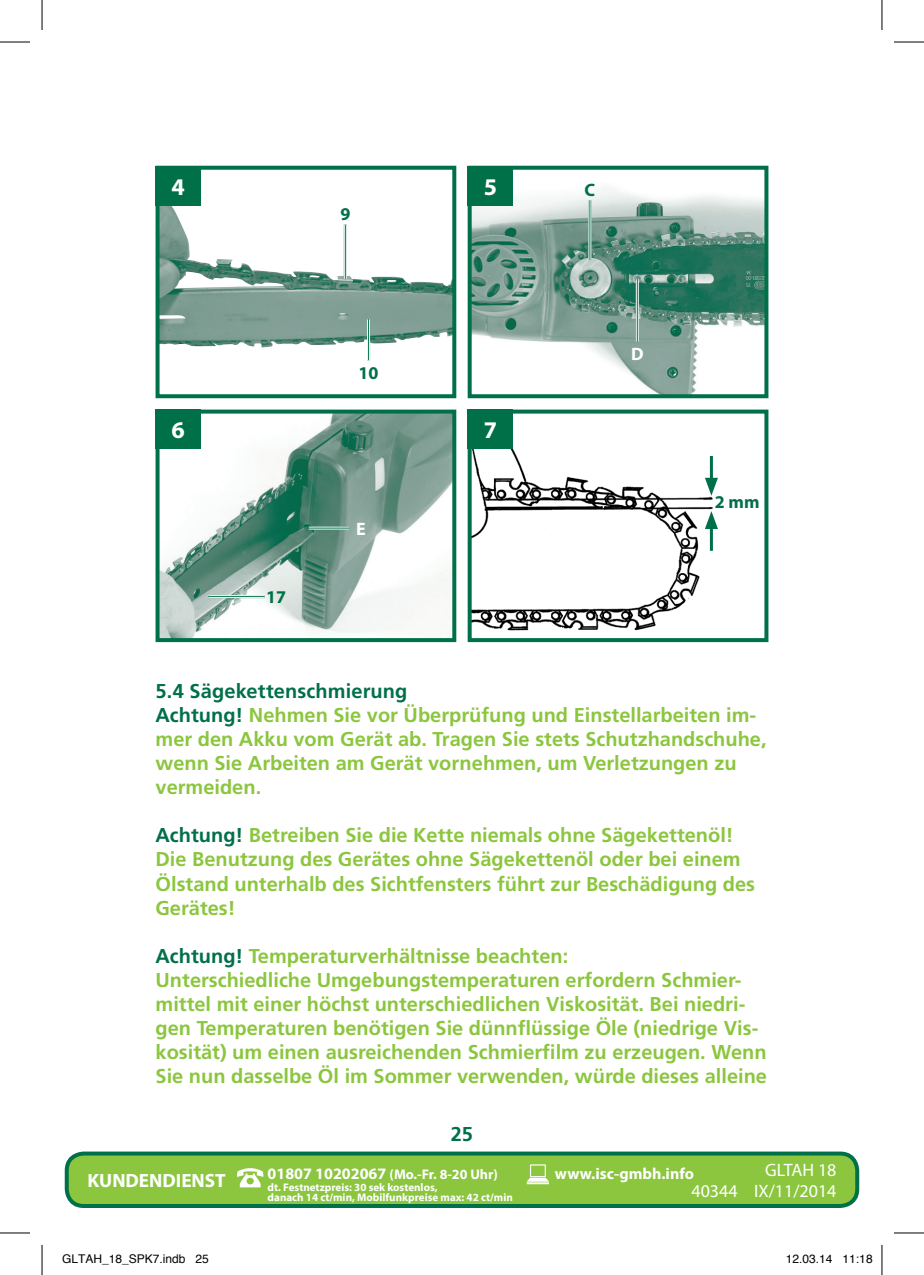
<style>
.page{position:relative;width:924px;height:1275px;background:#fff}
.page>*{position:absolute;margin:0;border:0;box-sizing:border-box;transform-origin:0 0}
.t1{font:700 24px "Myriad Pro";color:#fff}
.t2{font:700 20px/24px "Frutiger";color:#8bc63e}
.t3{font:700 20px "Frutiger";color:#007049}
.t4{font:700 19.2px "Myriad Pro";color:#fff}
.t5{font:18px/21.6px "Myriad Pro";color:#fff;text-align:right}
.t6{font:700 18px "Myriad Pro";color:#007049}
.t7{font:700 18px "Myriad Pro";color:#fff}
.t8{font:700 16px "Myriad Pro";color:#fff}
.t9{font:700 14px "Myriad Pro";color:#fff}
.t10{font:12px "Helvetica";color:#000}
.t11{font:700 11px/10px "Myriad Pro";color:#fff}
.s1{color:#007049}
.s2{font-size:16px}
</style>
<div class="page">
<div style="left:67px;top:1153px;width:789px;height:53px;background:#8bc63e;border-radius:17px"></div>
<div style="left:65px;top:1151px;width:793px;height:57px;border:4px solid #007049;border-radius:17px"></div>
<svg style="left:526px;top:1164px;width:23px;height:20px"></svg>
<svg style="left:237px;top:1168px;width:26px;height:19px"></svg>
<img style="left:160px;top:276px;width:291px;height:71px">
<div style="left:155px;top:166px;width:301px;height:232px;border:4px solid #007049"></div>
<div style="left:155px;top:166px;width:46px;height:39px;background:#007049"></div>
<img style="left:472px;top:187px;width:291px;height:206px">
<div style="left:467px;top:166px;width:301px;height:232px;border:4px solid #007049"></div>
<div style="left:467px;top:166px;width:46px;height:39px;background:#007049"></div>
<img style="left:160px;top:414px;width:291px;height:223px">
<div style="left:155px;top:409px;width:301px;height:233px;border:4px solid #007049"></div>
<div style="left:155px;top:409px;width:46px;height:40px;background:#007049"></div>
<img style="left:472px;top:449px;width:246px;height:182px">
<div style="left:467px;top:409px;width:301px;height:233px;border:4px solid #007049"></div>
<div style="left:467px;top:409px;width:46px;height:40px;background:#007049"></div>
<hr style="left:308px;top:526px;width:41px;height:3px;background:#007049">
<hr style="left:308px;top:526px;width:41px;height:1px;background:#fff">
<hr style="left:308px;top:528px;width:41px;height:1px;background:#fff">
<hr style="left:367px;top:319px;width:3px;height:41px;background:#007049">
<hr style="left:369px;top:319px;width:1px;height:41px;background:#fff">
<hr style="left:367px;top:319px;width:1px;height:41px;background:#fff">
<hr style="left:343px;top:225px;width:3px;height:54px;background:#007049">
<hr style="left:345px;top:225px;width:1px;height:54px;background:#fff">
<hr style="left:343px;top:225px;width:1px;height:54px;background:#fff">
<hr style="left:635px;top:279px;width:3px;height:63px;background:#007049">
<hr style="left:637px;top:279px;width:1px;height:63px;background:#fff">
<hr style="left:635px;top:279px;width:1px;height:63px;background:#fff">
<hr style="left:588px;top:200px;width:3px;height:60px;background:#007049">
<hr style="left:590px;top:200px;width:1px;height:60px;background:#fff">
<hr style="left:588px;top:200px;width:1px;height:60px;background:#fff">
<hr style="left:709px;top:523px;width:3px;height:28px;background:#007049">
<svg style="left:704px;top:511px;width:13px;height:18px"></svg>
<hr style="left:709px;top:456px;width:3px;height:27px;background:#007049">
<svg style="left:704px;top:478px;width:13px;height:18px"></svg>
<hr style="left:208px;top:595px;width:56px;height:3px;background:#007049">
<hr style="left:208px;top:595px;width:56px;height:1px;background:#fff">
<hr style="left:208px;top:597px;width:56px;height:1px;background:#fff">
<hr style="left:0;top:42px;width:30px;height:1px;background:#000">
<hr style="left:893px;top:42px;width:30px;height:1px;background:#000">
<hr style="left:0;top:1232px;width:30px;height:1px;background:#000">
<hr style="left:893px;top:1232px;width:30px;height:1px;background:#000">
<hr style="left:42px;top:0;width:1px;height:30px;background:#000">
<hr style="left:42px;top:1245px;width:1px;height:30px;background:#000">
<hr style="left:881px;top:0;width:1px;height:30px;background:#000">
<hr style="left:881px;top:1245px;width:1px;height:30px;background:#000">
<p class="t1" style="left:171px;top:173px;width:15px">4</p>
<p class="t1" style="left:483px;top:173px;width:15px">5</p>
<p class="t6" style="left:340px;top:204px;width:11px">9</p>
<p class="t6" style="left:358px;top:362px;width:21px">10</p>
<p class="t1" style="left:171px;top:417px;width:15px">6</p>
<p class="t1" style="left:483px;top:417px;width:15px">7</p>
<p class="t6" style="left:266px;top:587px;width:21px">17</p>
<p class="t7" style="left:356px;top:518px;width:11px">E</p>
<p class="t6" style="left:584px;top:179px;width:12px">C</p>
<p class="t7" style="left:630px;top:344px;width:14px">D</p>
<p class="t6" style="left:714px;top:492px;width:46px">2 mm</p>
<p class="t2" style="left:155px;top:679px;width:612px"><span class="s1">5.4 Sägekettenschmierung<br>Achtung!</span> Nehmen Sie vor Überprüfung und Einstellarbeiten im&shy;mer den Akku vom Gerät ab. Tragen Sie stets Schutzhandschuhe, wenn Sie Arbeiten am Gerät vornehmen, um Verletzungen zu vermeiden.</p>
<p class="t2" style="left:155px;top:823px;width:600px"><span class="s1">Achtung!</span> Betreiben Sie die Kette niemals ohne Sägekettenöl!<br>Die Benutzung des Gerätes ohne Sägekettenöl oder bei einem Ölstand unterhalb des Sichtfensters führt zur Beschädigung des Gerätes!</p>
<p class="t2" style="left:155px;top:943px;width:612px"><span class="s1">Achtung!</span> Temperaturverhältnisse beachten:<br>Unterschiedliche Umgebungstemperaturen erfordern Schmier&shy;mittel mit einer höchst unterschiedlichen Viskosität. Bei niedri&shy;gen Temperaturen benötigen Sie dünnflüssige Öle (niedrige Vis&shy;kosität) um einen ausreichenden Schmierfilm zu erzeugen. Wenn Sie nun dasselbe Öl im Sommer verwenden, würde dieses alleine</p>
<p class="t3" style="left:450px;top:1122px;width:24px">25</p>
<p class="t9" style="left:267px;top:1166px;width:231px"><span class="s2">01807 10202067</span> (Mo.-Fr. 8-20 Uhr)</p>
<p class="t11" style="left:267px;top:1182px;width:246px">dt. Festnetzpreis: 30 sek kostenlos,<br>danach 14 ct/min, Mobilfunkpreise max: 42 ct/min</p>
<p class="t4" style="left:87px;top:1169px;width:140px">KUNDENDIENST</p>
<p class="t8" style="left:554px;top:1164px;width:140px">www.isc-gmbh.info</p>
<p class="t5" style="left:691px;top:1159px;width:146px">GLTAH 18<br>40344 IX/11/2014</p>
<p class="t10" style="left:62px;top:1249px;width:148px">GLTAH_18_SPK7.indb 25</p>
<p class="t10" style="left:785px;top:1249px;width:88px">12.03.14 11:18</p>
</div>
